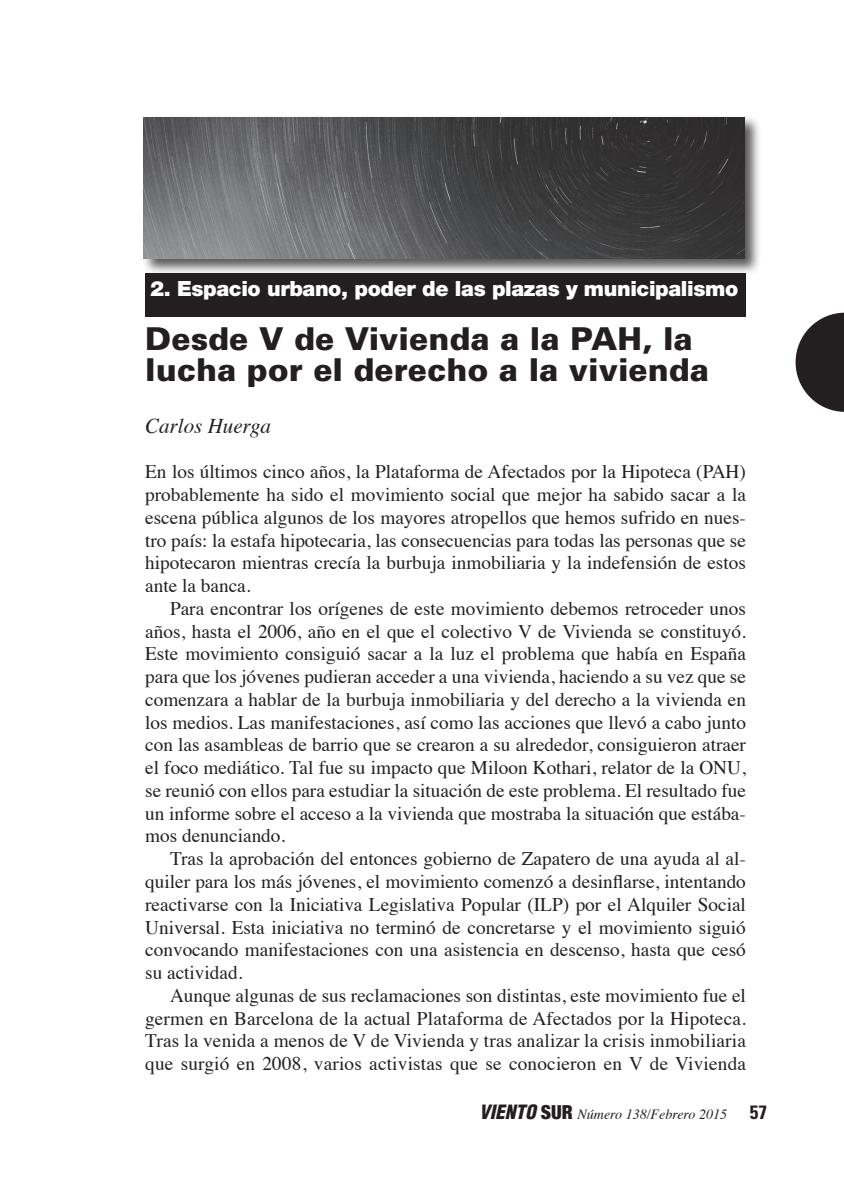
<style>
.page{position:relative;width:844px;height:1191px;background:#fff}
.page>*{position:absolute;margin:0;border:0;box-sizing:border-box;transform-origin:0 0}
.t1{font:900 31.5px/31.5px "Univers";color:#231f20}
.t2{font:900 21px "Helvetica Neue";letter-spacing:-.02em;color:#fff}
.t3{font:italic 21px "Times";color:#231f20}
.t4{font:19.25px/22.8px "Times";color:#231f20;text-align:justify}
.t5{font:italic 14px "Times";color:#231f20}
.s1{font-family:"Helvetica";font-weight:900;font-stretch:condensed;font-size:19.25px}
.s2{font-family:"Helvetica Neue";font-weight:900;font-style:normal;font-stretch:condensed;font-size:19.25px}
.s3{font-family:"Univers";font-weight:700;font-style:normal;font-stretch:condensed;font-size:19.25px}
</style>
<div class="page">
<div style="left:145px;top:273px;width:600px;height:44px;background:#231f20"></div>
<div style="left:142px;top:115px;width:619px;height:161px;background:#231f20;opacity:.75"></div>
<img style="left:144px;top:117px;width:600px;height:142px">
<svg style="left:795px;top:313px;width:48px;height:99px"></svg>
<p class="t2" style="left:150px;top:276px;width:589px">2. Espacio urbano, poder de las plazas y municipalismo</p>
<h1 class="t1" style="left:145px;top:322px;width:565px">Desde V de Vivienda a la PAH, la lucha por el derecho a la vivienda</h1>
<p class="t3" style="left:145px;top:407px;width:127px">Carlos Huerga</p>
<p class="t4" style="left:145px;top:459px;width:602px">En los últimos cinco años, la Plataforma de Afectados por la Hipoteca (PAH) probablemente ha sido el movimiento social que mejor ha sabido sacar a la escena pública algunos de los mayores atropellos que hemos sufrido en nues&shy;tro país: la estafa hipotecaria, las consecuencias para todas las personas que se hipotecaron mientras crecía la burbuja inmobiliaria y la indefensión de estos ante la banca.</p>
<p class="t4" style="left:145px;top:595px;width:602px;text-indent:25px">Para encontrar los orígenes de este movimiento debemos retroceder unos años, hasta el 2006, año en el que el colectivo V de Vivienda se constituyó.<br>Este movimiento consiguió sacar a la luz el problema que había en España para que los jóvenes pudieran acceder a una vivienda, haciendo a su vez que se comenzara a hablar de la burbuja inmobiliaria y del derecho a la vivienda en los medios. Las manifestaciones, así como las acciones que llevó a cabo junto con las asambleas de barrio que se crearon a su alrededor, consiguieron atraer el foco mediático. Tal fue su impacto que Miloon Kothari, relator de la ONU, se reunió con ellos para estudiar la situación de este problema. El resultado fue un informe sobre el acceso a la vivienda que mostraba la situación que estába&shy;mos denunciando.</p>
<p class="t4" style="left:145px;top:845px;width:602px;text-indent:25px">Tras la aprobación del entonces gobierno de Zapatero de una ayuda al al&shy;quiler para los más jóvenes, el movimiento comenzó a desinflarse, intentando reactivarse con la Iniciativa Legislativa Popular (ILP) por el Alquiler Social Universal. Esta iniciativa no terminó de concretarse y el movimiento siguió convocando manifestaciones con una asistencia en descenso, hasta que cesó su actividad.</p>
<p class="t4" style="left:145px;top:982px;width:602px;text-indent:25px">Aunque algunas de sus reclamaciones son distintas, este movimiento fue el germen en Barcelona de la actual Plataforma de Afectados por la Hipoteca.<br>Tras la venida a menos de V de Vivienda y tras analizar la crisis inmobiliaria que surgió en 2008, varios activistas que se conocieron en V de Vivienda</p>
<p class="t5" style="left:479px;top:1102px;width:289px"><span class="s1">VIENTO</span> <span class="s2">SUR</span> Número 138/Febrero 2015 <span class="s3">57</span></p>
</div>
